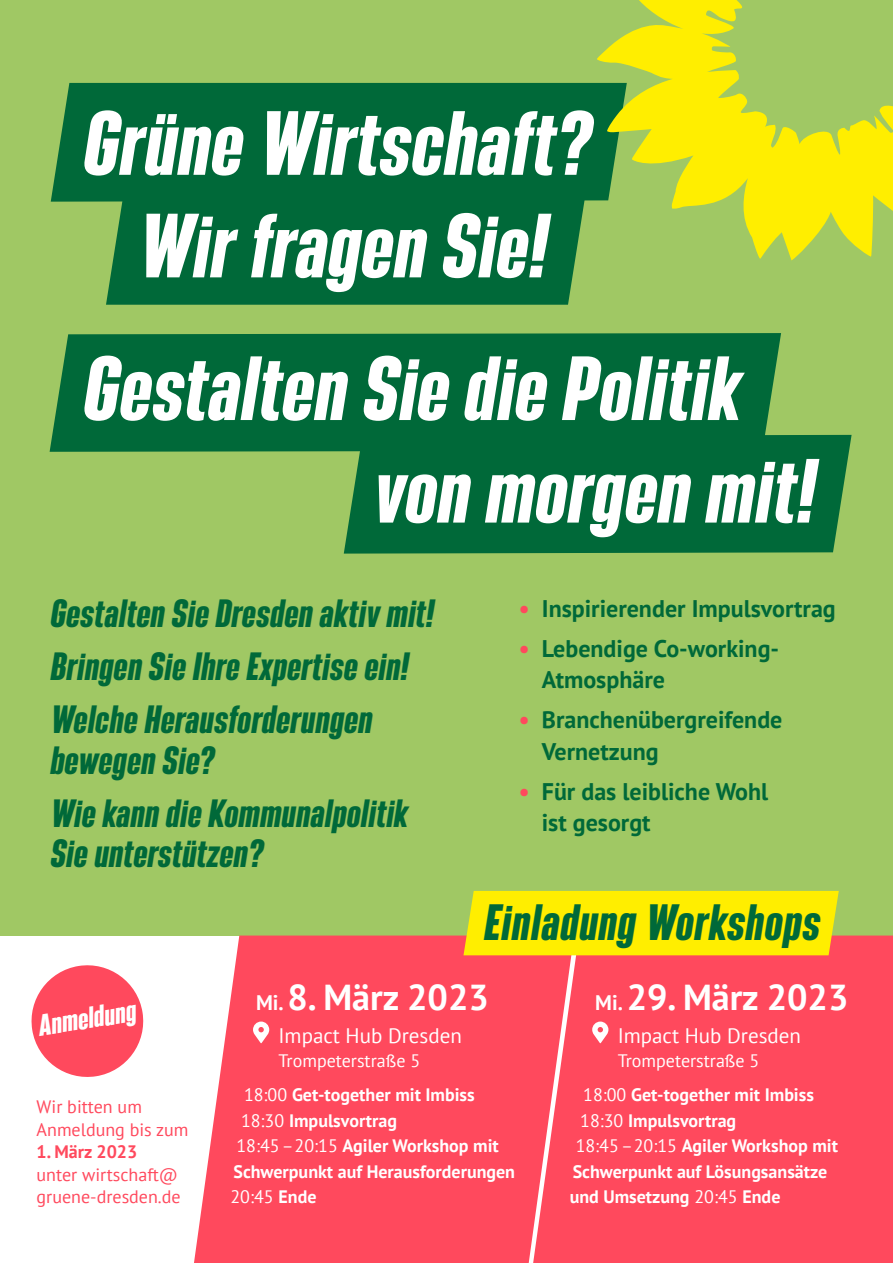
<style>
.page{position:relative;width:893px;height:1263px;background:#fff}
.page>*{position:absolute;margin:0;border:0;box-sizing:border-box;transform-origin:0 0}
.t1{font:italic 700 79.5px/102.6px "Bereit";letter-spacing:.01em;color:#fff;text-align:center}
.t2{font:italic 700 44.7px "Bereit";letter-spacing:.02em;color:#006939}
.t3{font:700 36px "PT Sans";color:#fff}
.t4{font:italic 700 34.5px/53.2px "Bereit";letter-spacing:.01em;color:#006939}
.t5{font:italic 700 26.4px "Bereit";color:#fff}
.t6{font:700 24px/31.5px "PT Sans";color:#006939}
.t7{font:21px "PT Sans";color:#fff}
.t8{font:700 18px "PT Sans";color:#fff}
.t9{font:18px/34px "PT Sans";color:#fff}
.t10{font:18px/22.5px "PT Sans";color:#ff495d}
.t11{font:700 18px "PT Sans";color:#ff495d}
.s1{color:#ff495d}
.s2{font-size:21px}
.s3{font-weight:700}
.s4{font-weight:400}
</style>
<div class="page">
<div style="left:0;top:0;width:893px;height:935px;background:#a0c864"></div>
<svg style="left:187px;top:935px;width:340px;height:328px;background:#fe596b"></svg>
<div style="left:527px;top:935px;width:366px;height:328px;background:#ff495d"></div>
<svg style="left:253px;top:1021px;width:16px;height:22px"></svg>
<svg style="left:592px;top:1021px;width:16px;height:22px"></svg>
<div style="left:51px;top:83px;width:546px;height:119px;background:#006939"></div>
<div style="left:50px;top:333px;width:731px;height:119px;background:#006939"></div>
<div style="left:344px;top:435px;width:508px;height:119px;background:#006939"></div>
<div style="left:106px;top:187px;width:481px;height:118px;background:#006939"></div>
<div style="left:463px;top:891px;width:376px;height:64px;background:#fe0"></div>
<svg style="left:31px;top:965px;width:113px;height:112px"></svg>
<svg style="left:597px;top:0;width:296px;height:261px"></svg>
<h1 class="t1" style="left:84px;top:93px;width:509px">Grüne Wirtschaft?<br>Wir fragen Sie!</h1>
<h1 class="t1" style="left:374px;top:338px;width:443px;text-align:left;text-indent:-290px">Gestalten Sie die Politik von morgen mit!</h1>
<h3 class="t4" style="left:51px;top:586px;width:385px">Gestalten Sie Dresden aktiv mit!<br>Bringen Sie Ihre Expertise ein!<br>Welche Herausforderungen</h3>
<h3 class="t4" style="left:51px;top:733px;width:359px">bewegen Sie?<br>Wie kann die Kommunalpolitik</h3>
<h3 class="t4" style="left:51px;top:827px;width:214px">Sie unterstützen?</h3>
<h3 class="t6" style="left:519px;top:592px;width:318px"><span class="s1">•</span> Inspirierender Impulsvortrag</h3>
<h3 class="t6" style="left:542px;top:632px;width:239px;text-indent:-23px"><span class="s1">•</span> Lebendige Co-working-<br>Atmosphäre</h3>
<h3 class="t6" style="left:542px;top:704px;width:242px;text-indent:-23px"><span class="s1">•</span> Branchenübergreifende<br>Vernetzung</h3>
<h3 class="t6" style="left:542px;top:775px;width:228px;text-indent:-23px"><span class="s1">•</span> Für das leibliche Wohl ist gesorgt</h3>
<h2 class="t2" style="left:484px;top:895px;width:337px">Einladung Workshops</h2>
<h3 class="t5" style="left:36px;top:1010px;width:100px;rotate:-9deg">Anmeldung</h3>
<p class="t10" style="left:37px;top:1095px;width:153px">Wir bitten um<br>Anmeldung bis zum</p>
<p class="t11" style="left:37px;top:1140px;width:102px">1. März 2023</p>
<p class="t10" style="left:37px;top:1163px;width:145px">unter wirtschaft@ gruene-dresden.de</p>
<h3 class="t3" style="left:256px;top:974px;width:234px"><span class="s2">Mi.</span> 8. März 2023</h3>
<p class="t7" style="left:278px;top:1022px;width:185px">Impact Hub Dresden</p>
<p class="t9" style="left:244px;top:1043px;width:232px;text-indent:35px">Trompeterstraße 5<br>18:00 <span class="s3">Get-together mit Imbiss</span></p>
<p class="t8" style="left:241px;top:1108px;width:158px"><span class="s4">18:30</span> Impulsvortrag</p>
<p class="t8" style="left:236px;top:1134px;width:264px"><span class="s4">18:45–20:15</span> Agiler Workshop mit</p>
<p class="t8" style="left:233px;top:1159px;width:283px">Schwerpunkt auf Herausforderungen</p>
<p class="t9" style="left:230px;top:1179px;width:88px">20:45 <span class="s3">Ende</span></p>
<h3 class="t3" style="left:595px;top:974px;width:255px"><span class="s2">Mi.</span> 29. März 2023</h3>
<p class="t7" style="left:618px;top:1022px;width:185px">Impact Hub Dresden</p>
<p class="t9" style="left:583px;top:1043px;width:232px;text-indent:35px">Trompeterstraße 5<br>18:00 <span class="s3">Get-together mit Imbiss</span></p>
<p class="t8" style="left:580px;top:1108px;width:158px"><span class="s4">18:30</span> Impulsvortrag</p>
<p class="t8" style="left:576px;top:1134px;width:264px"><span class="s4">18:45–20:15</span> Agiler Workshop mit</p>
<p class="t8" style="left:573px;top:1159px;width:256px">Schwerpunkt auf Lösungsansätze</p>
<p class="t8" style="left:570px;top:1185px;width:212px">und Umsetzung <span class="s4">20:45</span> Ende</p>
</div>
